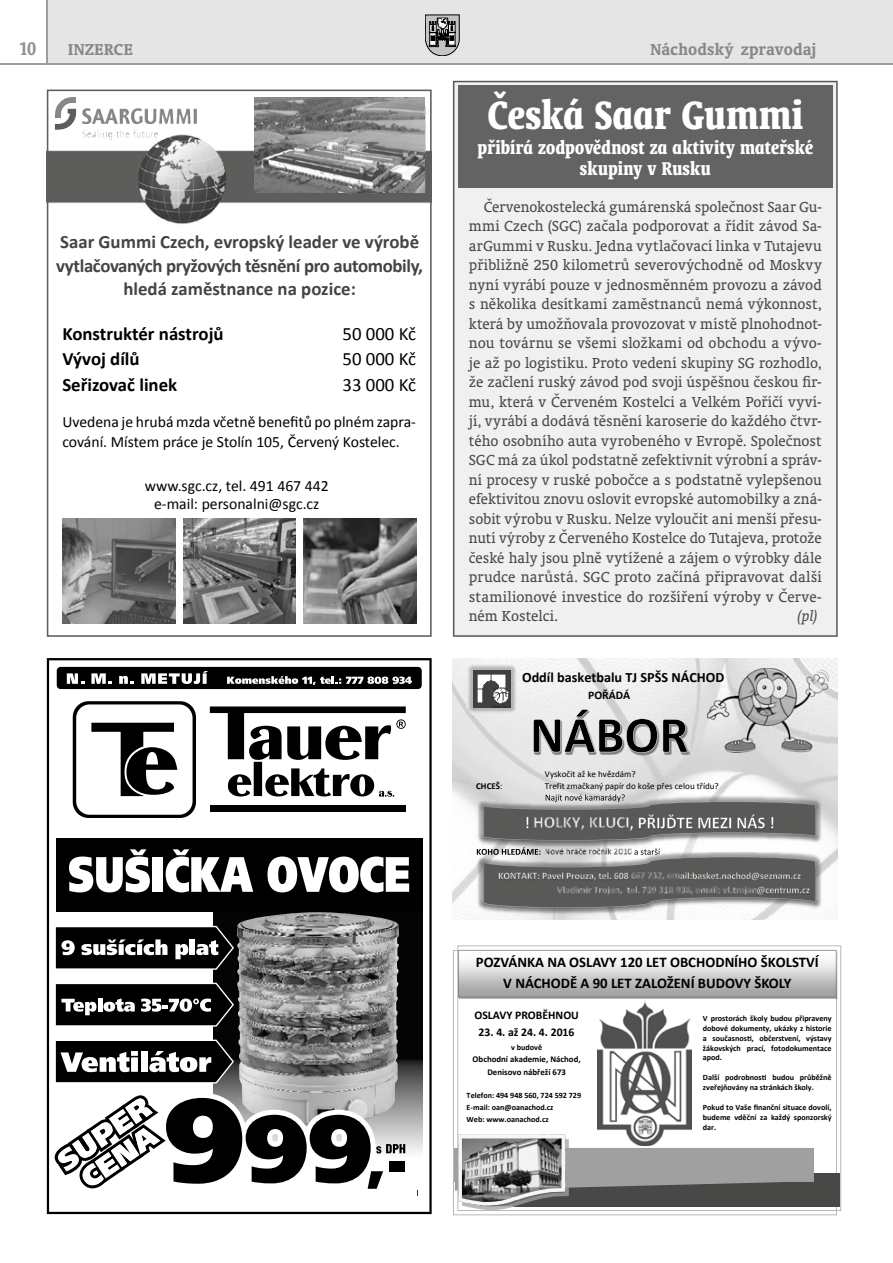
<style>
.page{position:relative;width:893px;height:1263px;background:#fff}
.page>*{position:absolute;margin:0;border:0;box-sizing:border-box;transform-origin:0 0}
.t1{font:700 condensed 45px "Oranda AT";letter-spacing:.01em;color:#fff;scale:.9 1}
.t2{font:700 condensed 21px/21px "Oranda AT";letter-spacing:.01em;color:#fff;text-align:center;scale:.9 1}
.t3{font:700 21px "Oranda AT";color:#929292;scale:.9 1}
.t4{font:700 18.9px/23.5px "Calibri";letter-spacing:-.01em;color:#444443;text-align:center}
.t5{font:700 18.9px/25px "Calibri";color:#000}
.t6{font:18.9px/25px "Calibri";color:#000;text-align:justify}
.t7{font:700 18px "Oranda AT";letter-spacing:.01em;color:#878787}
.t8{font:700 18px "Oranda AT";letter-spacing:.035em;color:#878787}
.t9{font:16.5px/19.5px "Oranda AT";letter-spacing:.005em;color:#4a4a49;text-align:justify}
.t10{font:italic 16.5px "Oranda AT";color:#4a4a49}
.t11{font:15.75px/20.4px "Calibri";color:#000}
.t12{font:700 14.7px/21.3px "Calibri";color:#000;text-align:center}
.t13{font:700 14.25px "Calibri";color:#000}
.t14{font:700 11.7px "Calibri";color:#000}
.t15{font:9px "Calibri";color:#000}
.t16{font:700 9px "Calibri";color:#000}
.t17{font:700 8.85px/12.9px "Calibri";color:#000;text-align:center}
.t18{font:700 8.1px/9.9px "Calibri";letter-spacing:-.005em;color:#000;text-align:justify}
.s1{font-weight:400}
</style>
<div class="page">
<div style="left:47px;top:0;width:846px;height:64px;background:#e5e5e5"></div>
<hr style="left:0;top:63px;width:893px;height:1px;background:#9d9d9c">
<svg style="left:425px;top:15px;width:34px;height:41px"></svg>
<hr style="left:47px;top:0;width:1px;height:64px;background:#9d9d9c">
<svg style="left:47px;top:658px;width:385px;height:556px"></svg>
<div style="left:57px;top:667px;width:365px;height:22px;background:#000;border-radius:4px"></div>
<svg style="left:227px;top:676px;width:185px;height:9px"></svg>
<svg style="left:67px;top:673px;width:17px;height:11px"></svg>
<svg style="left:91px;top:673px;width:21px;height:11px"></svg>
<svg style="left:119px;top:676px;width:15px;height:8px"></svg>
<svg style="left:141px;top:671px;width:67px;height:13px"></svg>
<svg style="left:73px;top:701px;width:123px;height:117px"></svg>
<div style="left:210px;top:805px;width:196px;height:7px;background:#000"></div>
<svg style="left:210px;top:706px;width:196px;height:91px"></svg>
<div style="left:56px;top:838px;width:366px;height:73px;background:#000"></div>
<svg style="left:214px;top:911px;width:208px;height:279px;background:#333"></svg>
<svg style="left:69px;top:849px;width:184px;height:43px"></svg>
<svg style="left:267px;top:856px;width:142px;height:36px"></svg>
<img style="left:236px;top:912px;width:163px;height:181px">
<svg style="left:54px;top:926px;width:180px;height:44px"></svg>
<svg style="left:54px;top:983px;width:180px;height:44px"></svg>
<svg style="left:54px;top:1039px;width:180px;height:44px"></svg>
<svg style="left:54px;top:1093px;width:356px;height:101px"></svg>
<img style="left:50px;top:101px;width:379px;height:123px">
<img style="left:254px;top:97px;width:171px;height:96px">
<svg style="left:57px;top:97px;width:11px;height:8px"></svg>
<img style="left:62px;top:519px;width:114px;height:105px">
<img style="left:184px;top:519px;width:111px;height:105px">
<img style="left:303px;top:519px;width:113px;height:105px">
<div style="left:47px;top:90px;width:385px;height:547px;border:2px solid #5f5e5e"></div>
<img style="left:453px;top:658px;width:385px;height:262px">
<img style="left:707px;top:668px;width:122px;height:84px">
<img style="left:467px;top:663px;width:51px;height:51px">
<img style="left:474px;top:670px;width:36px;height:37px">
<img style="left:534px;top:710px;width:156px;height:45px">
<svg style="left:533px;top:709px;width:154px;height:44px;background:#8c8c8c"></svg>
<img style="left:474px;top:792px;width:351px;height:56px">
<img style="left:476px;top:794px;width:347px;height:54px">
<img style="left:476px;top:795px;width:8px;height:5px">
<img style="left:477px;top:847px;width:57px;height:1px">
<img style="left:815px;top:810px;width:3px;height:24px">
<img style="left:481px;top:810px;width:3px;height:24px">
<svg style="left:484px;top:794px;width:331px;height:46px;background:#868685"></svg>
<img style="left:474px;top:851px;width:351px;height:68px">
<img style="left:474px;top:848px;width:351px;height:3px">
<img style="left:477px;top:848px;width:57px;height:2px">
<img style="left:638px;top:848px;width:22px;height:2px">
<img style="left:476px;top:850px;width:347px;height:65px">
<img style="left:638px;top:851px;width:22px;height:4px">
<img style="left:477px;top:850px;width:57px;height:1px">
<svg style="left:638px;top:850px;width:22px;height:1px"></svg>
<img style="left:815px;top:867px;width:3px;height:32px">
<img style="left:481px;top:867px;width:3px;height:32px">
<svg style="left:484px;top:857px;width:331px;height:51px;background:#757574"></svg>
<svg style="left:457px;top:945px;width:384px;height:266px"></svg>
<svg style="left:453px;top:950px;width:384px;height:265px"></svg>
<div style="left:480px;top:1173px;width:359px;height:33px;background:#484847"></div>
<svg style="left:458px;top:950px;width:379px;height:49px"></svg>
<svg style="left:455px;top:1135px;width:359px;height:76px"></svg>
<div style="left:465px;top:1006px;width:124px;height:125px;background:#fff"></div>
<img style="left:597px;top:1000px;width:94px;height:145px">
<div style="left:453px;top:81px;width:385px;height:556px;background:#f0f0f0"></div>
<div style="left:458px;top:86px;width:375px;height:102px;background:#646363"></div>
<img style="left:534px;top:817px;width:104px;height:78px">
<img style="left:638px;top:872px;width:119px;height:23px">
<p class="t3" style="left:19px;top:36px;width:20px">10</p>
<p class="t8" style="left:68px;top:39px;width:66px">INZERCE</p>
<p class="t7" style="left:650px;top:39px;width:167px">Náchodský zpravodaj</p>
<p class="t4" style="left:56px;top:230px;width:368px">Saar Gummi Czech, evropský leader ve výrobě vytlačovaných pryžových těsnění pro automobily, hledá zaměstnance na pozice:</p>
<p class="t6" style="left:342px;top:321px;width:75px">50 000 Kč 50 000 Kč 33 000 Kč</p>
<p class="t5" style="left:62px;top:321px;width:163px">Konstruktér nástrojů<br>Vývoj dílů<br>Seřizovač linek</p>
<p class="t11" style="left:62px;top:411px;width:355px">Uvedena je hrubá mzda včetně benefitů po plném zapra&shy;cování. Místem práce je Stolín 105, Červený Kostelec.</p>
<p class="t11" style="left:145px;top:475px;width:185px;line-height:18.9px;text-align:center">www.sgc.cz, tel. 491 467 442 e-mail: personalni@sgc.cz</p>
<h1 class="t1" style="left:487px;top:88px;width:352px">Česká Saar Gummi</h1>
<p class="t2" style="left:478px;top:137px;width:374px">přibírá zodpovědnost za aktivity mateřské skupiny v Rusku</p>
<p class="t9" style="left:469px;top:197px;width:354px;text-indent:15px">Červenokostelecká gumárenská společnost Saar Gu&shy;mmi Czech (SGC) začala podporovat a řídit závod Sa&shy;arGummi v Rusku. Jedna vytlačovací linka v Tutajevu přibližně 250 kilometrů severovýchodně od Moskvy nyní vyrábí pouze v jednosměnném provozu a závod s několika desítkami zaměstnanců nemá výkonnost, která by umožňovala provozovat v místě plnohodnot&shy;nou továrnu se všemi složkami od obchodu a vývo&shy;je až po logistiku. Proto vedení skupiny SG rozhodlo, že začlení ruský závod pod svoji úspěšnou českou fir&shy;mu, která v Červeném Kostelci a Velkém Poříčí vyví&shy;jí, vyrábí a dodává těsnění karoserie do každého čtvr&shy;tého osobního auta vyrobeného v Evropě. Společnost SGC má za úkol podstatně zefektivnit výrobní a správ&shy;ní procesy v ruské pobočce a s podstatně vylepšenou efektivitou znovu oslovit evropské automobilky a zná&shy;sobit výrobu v Rusku. Nelze vyloučit ani menší přesu&shy;nutí výroby z Červeného Kostelce do Tutajeva, protože české haly jsou plně vytížené a zájem o výrobky dále prudce narůstá. SGC proto začíná připravovat další stamilionové investice do rozšíření výroby v Červe&shy;ném Kostelci.</p>
<p class="t10" style="left:797px;top:607px;width:21px">(pl)</p>
<p class="t13" style="left:522px;top:668px;width:204px">Oddíl basketbalu TJ SPŠS NÁCHOD</p>
<p class="t14" style="left:588px;top:687px;width:44px">POŘÁDÁ</p>
<p class="t15" style="left:545px;top:768px;width:92px">Vyskočit až ke hvězdám?</p>
<p class="t16" style="left:476px;top:780px;width:28px">CHCEŠ<span class="s1">:</span></p>
<p class="t15" style="left:545px;top:780px;width:175px">Trefit zmačkaný papír do koše přes celou třídu?</p>
<p class="t12" style="left:476px;top:951px;width:344px">POZVÁNKA NA OSLAVY 120 LET OBCHODNÍHO ŠKOLSTVÍ<br>V NÁCHODĚ A 90 LET ZALOŽENÍ BUDOVY ŠKOLY</p>
<p class="t18" style="left:703px;top:1013px;width:130px">V prostorách školy budou připraveny dobové dokumenty, ukázky z historie a současnosti, občerstvení, výstavy žákovských prací, fotodokumentace apod.</p>
<p class="t18" style="left:703px;top:1072px;width:130px">Další podrobnosti budou průběžně zveřejňovány na stránkách školy.</p>
<p class="t18" style="left:703px;top:1102px;width:130px">Pokud to Vaše finanční situace dovolí, budeme vděční za každý sponzorský dar.</p>
<p class="t14" style="left:474px;top:1008px;width:106px">OSLAVY PROBĚHNOU</p>
<p class="t14" style="left:479px;top:1025px;width:97px">23. 4. až 24. 4. 2016</p>
<p class="t18" style="left:511px;top:1042px;width:32px">v budově</p>
<p class="t17" style="left:473px;top:1053px;width:110px">Obchodní akademie, Náchod,<br>Denisovo nábřeží 673</p>
<p class="t18" style="left:467px;top:1089px;width:116px;line-height:11.7px;text-align:left">Telefon: 494 948 560, 724 592 729<br>E-mail: oan@oanachod.cz<br>Web: www.oanachod.cz</p>
</div>
